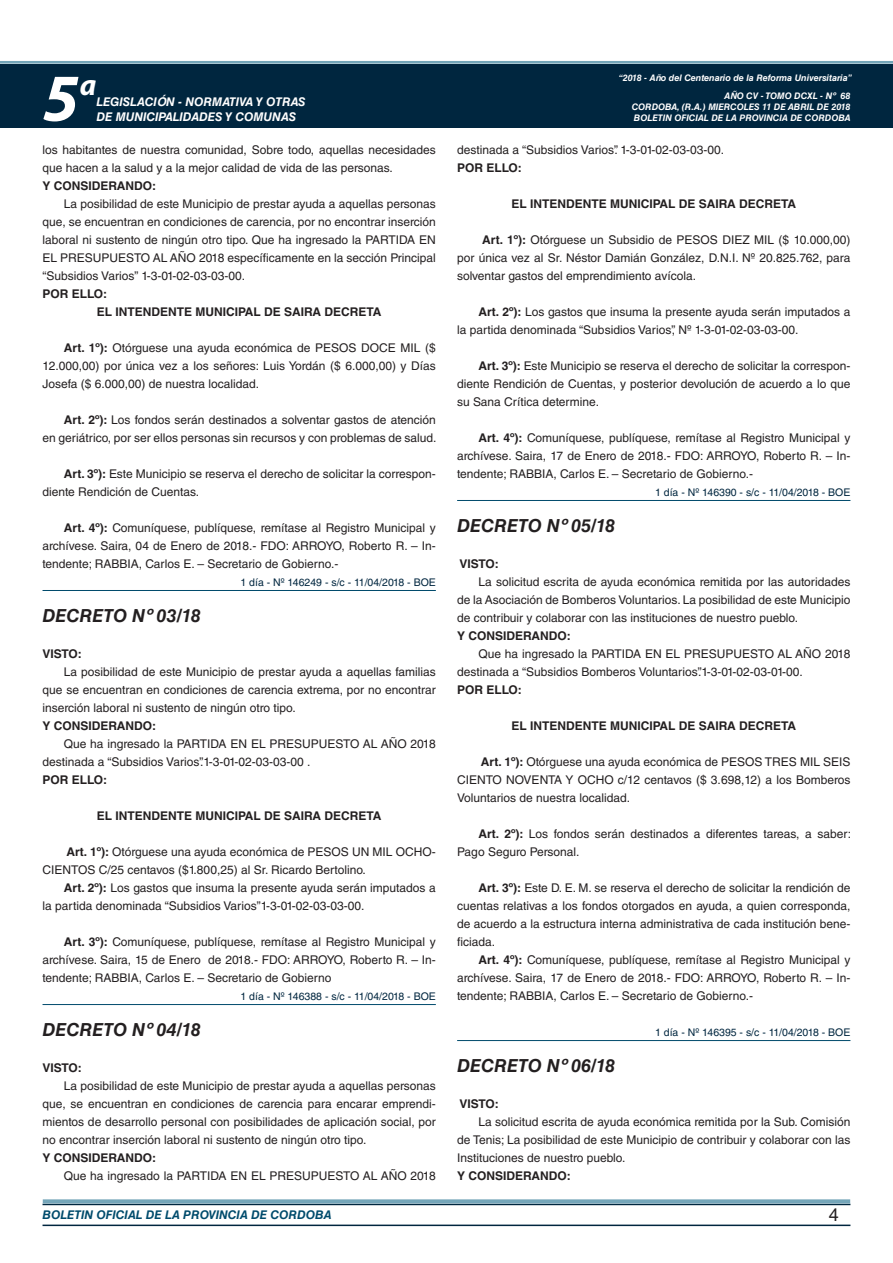
<style>
.page{position:relative;width:893px;height:1263px;background:#fff}
.page>*{position:absolute;margin:0;border:0;box-sizing:border-box;transform-origin:0 0}
.t1{font:italic 700 67.5px "Myriad Pro";color:#fff}
.t2{font:italic 700 30px "Myriad Pro";color:#fff}
.DOC__N{font:italic 700 18px "Helvetica LT Std";color:#231f20}
.t3{font:18px "Helvetica LT Std";color:#231f20}
.TEXTO_BASE{font:12px/18px "Helvetica LT Std";color:#231f20;text-align:justify}
.RESUELVE{font:700 12px "Helvetica LT Std";color:#231f20}
.TEXTO_BASE-2{font:700 12px "Helvetica LT Std";color:#231f20}
.t4{font:italic 700 12px "Helvetica LT Std";color:#fff}
.t5{font:italic 700 12px "Helvetica LT Std";color:#004b6c}
.FECHA_DE_PUBLICACIÓN{font:10.5px "Helvetica LT Std";color:#00263f}
.t6{font:italic 700 9px/10.8px "Helvetica LT Std";color:#fff;text-align:justify}
.s1{font-weight:700}
</style>
<div class="page">
<div style="left:0;top:61px;width:893px;height:6px;background:#fff;opacity:.75"></div>
<div style="left:0;top:64px;width:893px;height:64px;background:#00263f"></div>
<hr style="left:43px;top:1224px;width:807px;height:2px;background:#00263f">
<div style="left:42px;top:1198px;width:809px;height:8px;background:#fff;opacity:.75"></div>
<hr style="left:43px;top:590px;width:393px;height:1px;background:#004b6c">
<hr style="left:43px;top:1004px;width:393px;height:1px;background:#004b6c">
<hr style="left:457px;top:500px;width:393px;height:1px;background:#004b6c">
<hr style="left:457px;top:1040px;width:393px;height:1px;background:#004b6c">
<h1 class="t1" style="left:43px;top:54px;width:38px">5</h1>
<h2 class="t2" style="left:80px;top:66px;width:18px">a</h2>
<p class="t4" style="left:96px;top:95px;width:211px">LEGISLACIÓN - NORMATIVA Y OTRAS</p>
<p class="t4" style="left:96px;top:109px;width:201px">DE MUNICIPALIDADES Y COMUNAS</p>
<p class="TEXTO_BASE" style="left:43px;top:141px;width:395px">los habitantes de nuestra comunidad, Sobre todo, aquellas necesidades que hacen a la salud y a la mejor calidad de vida de las personas.</p>
<p class="TEXTO_BASE-2" style="left:43px;top:178px;width:115px">Y CONSIDERANDO:</p>
<p class="TEXTO_BASE" style="left:43px;top:195px;width:395px;text-indent:21px">La posibilidad de este Municipio de prestar ayuda a aquellas personas que, se encuentran en condiciones de carencia, por no encontrar inserción laboral ni sustento de ningún otro tipo. Que ha ingresado la PARTIDA EN EL PRESUPUESTO AL AÑO 2018 específicamente en la sección Principal “Subsidios Varios” 1-3-01-02-03-03-00.</p>
<p class="TEXTO_BASE-2" style="left:43px;top:286px;width:66px">POR ELLO:</p>
<p class="RESUELVE" style="left:97px;top:304px;width:286px">EL INTENDENTE MUNICIPAL DE SAIRA DECRETA</p>
<p class="TEXTO_BASE" style="left:43px;top:339px;width:395px;text-indent:21px"><span class="s1">Art. 1º):</span> Otórguese una ayuda económica de PESOS DOCE MIL ($ 12.000,00) por única vez a los señores: Luis Yordán ($ 6.000,00) y Días Josefa ($ 6.000,00) de nuestra localidad.</p>
<p class="TEXTO_BASE" style="left:43px;top:411px;width:396px;text-align:right"><span class="s1">Art. 2º):</span> Los fondos serán destinados a solventar gastos de atención<br>en geriátrico, por ser ellos personas sin recursos y con problemas de salud.</p>
<p class="TEXTO_BASE" style="left:43px;top:465px;width:395px;text-indent:21px"><span class="s1">Art. 3º):</span> Este Municipio se reserva el derecho de solicitar la correspon&shy;diente Rendición de Cuentas.</p>
<p class="TEXTO_BASE" style="left:43px;top:519px;width:395px;text-indent:21px"><span class="s1">Art. 4º):</span> Comuníquese, publíquese, remítase al Registro Municipal y archívese. Saira, 04 de Enero de 2018.- FDO: ARROYO, Roberto R. – In&shy;tendente; RABBIA, Carlos E. – Secretario de Gobierno.-</p>
<p class="FECHA_DE_PUBLICACIÓN" style="left:240px;top:576px;width:197px">1 día - Nº 146249 - s/c - 11/04/2018 - BOE</p>
<p class="DOC__N" style="left:43px;top:604px;width:160px">DECRETO Nº 03/18</p>
<p class="TEXTO_BASE-2" style="left:43px;top:646px;width:41px">VISTO:</p>
<p class="TEXTO_BASE" style="left:43px;top:663px;width:395px;text-indent:21px">La posibilidad de este Municipio de prestar ayuda a aquellas familias que se encuentran en condiciones de carencia extrema, por no encontrar inserción laboral ni sustento de ningún otro tipo.</p>
<p class="TEXTO_BASE-2" style="left:43px;top:718px;width:115px">Y CONSIDERANDO:</p>
<p class="TEXTO_BASE" style="left:43px;top:735px;width:395px;text-indent:21px">Que ha ingresado la PARTIDA EN EL PRESUPUESTO AL AÑO 2018 destinada a “Subsidios Varios”.1-3-01-02-03-03-00 .</p>
<p class="TEXTO_BASE-2" style="left:43px;top:772px;width:66px">POR ELLO:</p>
<p class="RESUELVE" style="left:97px;top:808px;width:286px">EL INTENDENTE MUNICIPAL DE SAIRA DECRETA</p>
<p class="TEXTO_BASE" style="left:43px;top:843px;width:395px;text-indent:24px"><span class="s1">Art. 1º):</span> Otórguese una ayuda económica de PESOS UN MIL OCHO-<br>CIENTOS C/25 centavos ($1.800,25) al Sr. Ricardo Bertolino.</p>
<p class="TEXTO_BASE" style="left:43px;top:879px;width:395px;text-indent:21px"><span class="s1">Art. 2º):</span> Los gastos que insuma la presente ayuda serán imputados a la partida denominada “Subsidios Varios”1-3-01-02-03-03-00.</p>
<p class="TEXTO_BASE" style="left:43px;top:933px;width:395px;text-indent:21px"><span class="s1">Art. 3º):</span> Comuníquese, publíquese, remítase al Registro Municipal y archívese. Saira, 15 de Enero de 2018.- FDO: ARROYO, Roberto R. – In&shy;tendente; RABBIA, Carlos E. – Secretario de Gobierno</p>
<p class="FECHA_DE_PUBLICACIÓN" style="left:240px;top:990px;width:197px">1 día - Nº 146388 - s/c - 11/04/2018 - BOE</p>
<p class="DOC__N" style="left:43px;top:1018px;width:160px">DECRETO Nº 04/18</p>
<p class="TEXTO_BASE-2" style="left:43px;top:1060px;width:41px">VISTO:</p>
<p class="TEXTO_BASE" style="left:43px;top:1077px;width:395px;text-indent:21px">La posibilidad de este Municipio de prestar ayuda a aquellas personas que, se encuentran en condiciones de carencia para encarar emprendi&shy;mientos de desarrollo personal con posibilidades de aplicación social, por no encontrar inserción laboral ni sustento de ningún otro tipo.</p>
<p class="TEXTO_BASE-2" style="left:43px;top:1150px;width:115px">Y CONSIDERANDO:</p>
<p class="TEXTO_BASE" style="left:64px;top:1167px;width:374px">Que ha ingresado la PARTIDA EN EL PRESUPUESTO AL AÑO 2018</p>
<p class="t6" style="left:619px;top:72px;width:235px">“2018 - Año del Centenario de la Reforma Universitaria”</p>
<p class="t6" style="left:632px;top:91px;width:220px;text-indent:93px">AÑO CV - TOMO DCXL - Nº 68<br>CORDOBA, (R.A.) MIERCOLES 11 DE ABRIL DE 2018<br>BOLETIN OFICIAL DE LA PROVINCIA DE CORDOBA</p>
<p class="TEXTO_BASE" style="left:457px;top:141px;width:269px">destinada a “Subsidios Varios”. 1-3-01-02-03-03-00.</p>
<p class="TEXTO_BASE-2" style="left:457px;top:160px;width:66px">POR ELLO:</p>
<p class="RESUELVE" style="left:511px;top:196px;width:286px">EL INTENDENTE MUNICIPAL DE SAIRA DECRETA</p>
<p class="TEXTO_BASE" style="left:457px;top:231px;width:395px;text-indent:25px"><span class="s1">Art. 1º):</span> Otórguese un Subsidio de PESOS DIEZ MIL ($ 10.000,00) por única vez al Sr. Néstor Damián González, D.N.I. Nº 20.825.762, para solventar gastos del emprendimiento avícola.</p>
<p class="TEXTO_BASE" style="left:457px;top:303px;width:395px;text-indent:21px"><span class="s1">Art. 2º):</span> Los gastos que insuma la presente ayuda serán imputados a la partida denominada “Subsidios Varios”, Nº 1-3-01-02-03-03-00.</p>
<p class="TEXTO_BASE" style="left:457px;top:357px;width:395px;text-indent:21px"><span class="s1">Art. 3º):</span> Este Municipio se reserva el derecho de solicitar la correspon&shy;diente Rendición de Cuentas, y posterior devolución de acuerdo a lo que su Sana Crítica determine.</p>
<p class="TEXTO_BASE" style="left:457px;top:429px;width:395px;text-indent:21px"><span class="s1">Art. 4º):</span> Comuníquese, publíquese, remítase al Registro Municipal y archívese. Saira, 17 de Enero de 2018.- FDO: ARROYO, Roberto R. – In&shy;tendente; RABBIA, Carlos E. – Secretario de Gobierno.-</p>
<p class="FECHA_DE_PUBLICACIÓN" style="left:655px;top:486px;width:197px">1 día - Nº 146390 - s/c - 11/04/2018 - BOE</p>
<p class="DOC__N" style="left:457px;top:514px;width:160px">DECRETO Nº 05/18</p>
<p class="TEXTO_BASE-2" style="left:459px;top:556px;width:41px">VISTO:</p>
<p class="TEXTO_BASE" style="left:457px;top:573px;width:395px;text-indent:21px">La solicitud escrita de ayuda económica remitida por las autoridades de la Asociación de Bomberos Voluntarios. La posibilidad de este Municipio de contribuir y colaborar con las instituciones de nuestro pueblo.</p>
<p class="TEXTO_BASE-2" style="left:457px;top:628px;width:115px">Y CONSIDERANDO:</p>
<p class="TEXTO_BASE" style="left:457px;top:645px;width:395px;text-indent:21px">Que ha ingresado la PARTIDA EN EL PRESUPUESTO AL AÑO 2018 destinada a “Subsidios Bomberos Voluntarios”.1-3-01-02-03-01-00.</p>
<p class="TEXTO_BASE-2" style="left:457px;top:682px;width:66px">POR ELLO:</p>
<p class="RESUELVE" style="left:511px;top:718px;width:286px">EL INTENDENTE MUNICIPAL DE SAIRA DECRETA</p>
<p class="TEXTO_BASE" style="left:457px;top:753px;width:395px;text-indent:24px"><span class="s1">Art. 1º):</span> Otórguese una ayuda económica de PESOS TRES MIL SEIS CIENTO NOVENTA Y OCHO c/12 centavos ($ 3.698,12) a los Bomberos Voluntarios de nuestra localidad.</p>
<p class="TEXTO_BASE" style="left:457px;top:825px;width:395px;text-indent:21px"><span class="s1">Art. 2º):</span> Los fondos serán destinados a diferentes tareas, a saber:<br>Pago Seguro Personal.</p>
<p class="TEXTO_BASE" style="left:457px;top:879px;width:395px;text-indent:21px"><span class="s1">Art. 3º):</span> Este D. E. M. se reserva el derecho de solicitar la rendición de cuentas relativas a los fondos otorgados en ayuda, a quien corresponda, de acuerdo a la estructura interna administrativa de cada institución bene&shy;ficiada.</p>
<p class="TEXTO_BASE" style="left:457px;top:951px;width:395px;text-indent:21px"><span class="s1">Art. 4º):</span> Comuníquese, publíquese, remítase al Registro Municipal y archívese. Saira, 17 de Enero de 2018.- FDO: ARROYO, Roberto R. – In&shy;tendente; RABBIA, Carlos E. – Secretario de Gobierno.-</p>
<p class="FECHA_DE_PUBLICACIÓN" style="left:655px;top:1026px;width:197px">1 día - Nº 146395 - s/c - 11/04/2018 - BOE</p>
<p class="DOC__N" style="left:457px;top:1054px;width:160px">DECRETO Nº 06/18</p>
<p class="TEXTO_BASE-2" style="left:459px;top:1096px;width:41px">VISTO:</p>
<p class="TEXTO_BASE" style="left:457px;top:1113px;width:395px;text-indent:21px">La solicitud escrita de ayuda económica remitida por la Sub. Comisión de Tenis; La posibilidad de este Municipio de contribuir y colaborar con las Instituciones de nuestro pueblo.</p>
<p class="TEXTO_BASE-2" style="left:457px;top:1168px;width:115px">Y CONSIDERANDO:</p>
<p class="t5" style="left:43px;top:1208px;width:290px">BOLETIN OFICIAL DE LA PROVINCIA DE CORDOBA</p>
<h3 class="t3" style="left:829px;top:1204px;width:12px">4</h3>
</div>
